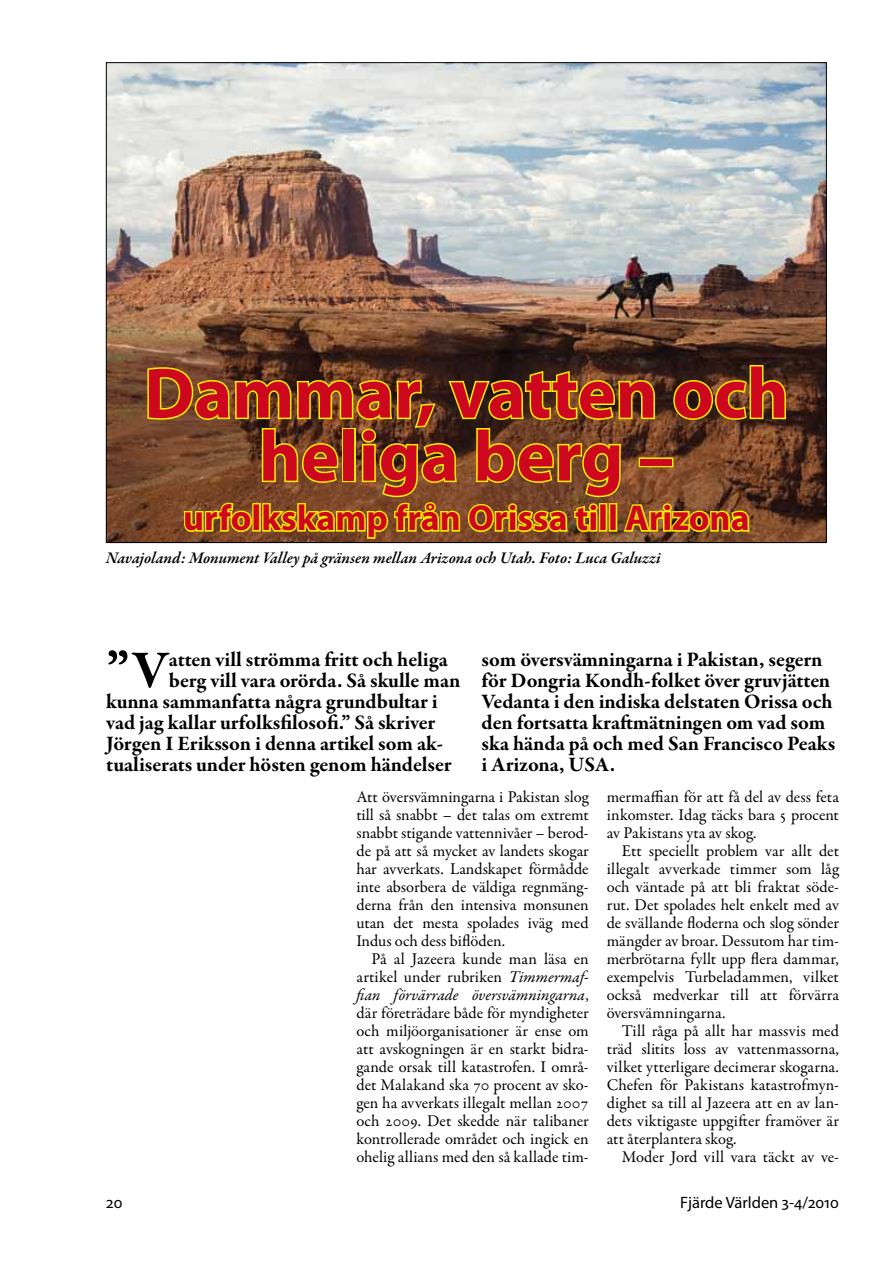
<style>
.page{position:relative;width:893px;height:1263px;background:#fff}
.page>*{position:absolute;margin:0;border:0;box-sizing:border-box;transform-origin:0 0}
.t1{font:700 72px/63px "Myriad Pro";color:#cd071e;text-align:center}
.t2{font:700 54.15px "Garamond Premr Pro";color:#000}
.t3{font:700 36px "Myriad Pro";color:#cd071e}
.t4{font:700 21px/21px "Garamond Premr Pro";letter-spacing:-.005em;color:#000}
.t5{font:16.5px/18px "Garamond Premr Pro";color:#000;text-align:justify}
.t6{font:italic 600 16.5px "Garamond Premr Pro";color:#000}
.t7{font:16.5px "Myriad Pro";color:#000}
.s1{font-style:italic}
</style>
<div class="page">
<img style="left:108px;top:64px;width:717px;height:477px">
<svg style="left:146px;top:363px;width:641px;height:181px;background:#845f1f"></svg>
<h1 class="t1" style="left:144px;top:359px;width:646px">Dammar, vatten och heliga berg –</h1>
<h3 class="t3" style="left:183px;top:494px;width:568px">urfolkskamp från Orissa till Arizona</h3>
<p class="t6" style="left:106px;top:547px;width:556px">Navajoland: Monument Valley på gränsen mellan Arizona och Utah. Foto: Luca Galuzzi</p>
<h2 class="t2" style="left:106px;top:637px;width:64px">”V</h2>
<p class="t4" style="left:169px;top:649px;width:280px">atten vill strömma fritt och heliga</p>
<p class="t4" style="left:169px;top:670px;width:293px">berg vill vara orörda. Så skulle man</p>
<p class="t4" style="left:106px;top:691px;width:333px">kunna sammanfatta några grundbultar i</p>
<p class="t4" style="left:106px;top:712px;width:330px">vad jag kallar urfolksfilosofi.” Så skriver</p>
<p class="t4" style="left:106px;top:733px;width:338px">Jörgen I Eriksson i denna artikel som ak-</p>
<p class="t4" style="left:106px;top:754px;width:347px">tualiserats under hösten genom händelser</p>
<p class="t4" style="left:482px;top:649px;width:355px">som översvämningarna i Pakistan, segern för Dongria Kondh-folket över gruvjätten Vedanta i den indiska delstaten Orissa och den fortsatta kraftmätningen om vad som ska hända på och med San Francisco Peaks i Arizona, USA.</p>
<p class="t5" style="left:357px;top:788px;width:234px">Att översvämningarna i Pakistan slog till så snabbt – det talas om extremt snabbt stigande vattennivåer – berod&shy;de på att så mycket av landets skogar har avverkats. Landskapet förmådde inte absorbera de väldiga regnmäng&shy;derna från den intensiva monsunen utan det mesta spolades iväg med Indus och dess biflöden.</p>
<p class="t5" style="left:357px;top:950px;width:234px;text-indent:15px">På al Jazeera kunde man läsa en artikel under rubriken <span class="s1">Timmermaf&shy;fian förvärrade översvämningarna</span>, där företrädare både för myndigheter och miljöorganisationer är ense om att avskogningen är en starkt bidra&shy;gande orsak till katastrofen. I områ&shy;det Malakand ska 70 procent av sko&shy;gen ha avverkats illegalt mellan 2007 och 2009. Det skedde när talibaner kontrollerade området och ingick en ohelig allians med den så kallade tim-</p>
<p class="t5" style="left:607px;top:788px;width:234px">mermaffian för att få del av dess feta inkomster. Idag täcks bara 5 procent av Pakistans yta av skog.</p>
<p class="t5" style="left:607px;top:842px;width:234px;text-indent:15px">Ett speciellt problem var allt det illegalt avverkade timmer som låg och väntade på att bli fraktat söde&shy;rut. Det spolades helt enkelt med av de svällande floderna och slog sönder mängder av broar. Dessutom har tim&shy;merbrötarna fyllt upp flera dammar, exempelvis Turbeladammen, vilket också medverkar till att förvärra översvämningarna.</p>
<p class="t5" style="left:607px;top:1022px;width:234px;text-indent:15px">Till råga på allt har massvis med träd slitits loss av vattenmassorna, vilket ytterligare decimerar skogarna.<br>Chefen för Pakistans katastrofmyn&shy;dighet sa till al Jazeera att en av lan&shy;dets viktigaste uppgifter framöver är att återplantera skog.</p>
<p class="t5" style="left:622px;top:1148px;width:219px">Moder Jord vill vara täckt av ve-</p>
<p class="t7" style="left:106px;top:1192px;width:18px">20</p>
<p class="t7" style="left:680px;top:1192px;width:160px">Fjärde Världen 3-4/2010</p>
</div>
